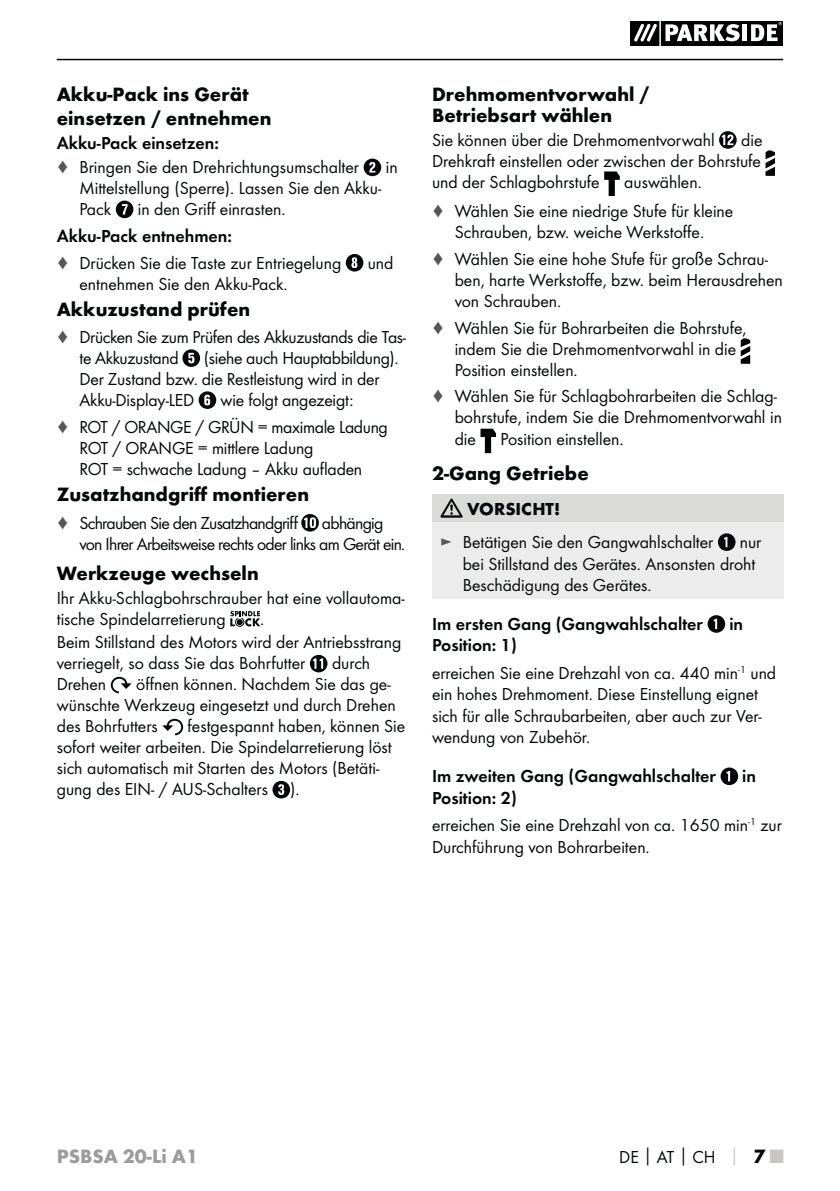
<style>
.page{position:relative;width:840px;height:1191px;background:#fff}
.page>*{position:absolute;margin:0;border:0;box-sizing:border-box;transform-origin:0 0}
.t1{font:700 20px/24px "Futura";color:#040809}
.t2{font:700 20px "Futura";color:#9c9c9c}
.t3{font:18px/21px "Futura Boo";color:#040809}
.t4{font:18px "Futura Dem";color:#040809}
.t5{font:18px/21px "Futura Boo";letter-spacing:-.02em;color:#040809}
.t6{font:18px/21.6px "Futura Boo";letter-spacing:-.04em;color:#040809}
.t7{font:700 18px "Futura";color:#040809}
.s1{color:#575757}
.s2{font-family:"Futura";font-weight:700}
.s3{font-family:"Futura";font-weight:700;color:#c7c6c5}
.s4{font-family:"Futura";font-weight:700;font-size:20px}
.s5{font-family:"Futura";font-weight:700;font-size:20px;color:#c7c6c5}
</style>
<div class="page">
<hr style="left:57px;top:59px;width:725px;height:1px;background:#040809">
<svg style="left:630px;top:21px;width:152px;height:24px"></svg>
<svg style="left:363px;top:159px;width:18px;height:17px"></svg>
<svg style="left:116px;top:201px;width:17px;height:17px"></svg>
<svg style="left:345px;top:254px;width:18px;height:17px"></svg>
<svg style="left:182px;top:349px;width:18px;height:18px"></svg>
<svg style="left:198px;top:391px;width:18px;height:18px"></svg>
<svg style="left:301px;top:514px;width:18px;height:17px"></svg>
<svg style="left:230px;top:611px;width:30px;height:15px"></svg>
<svg style="left:310px;top:655px;width:17px;height:17px"></svg>
<svg style="left:111px;top:677px;width:21px;height:16px"></svg>
<svg style="left:162px;top:718px;width:22px;height:18px"></svg>
<svg style="left:272px;top:781px;width:18px;height:17px"></svg>
<svg style="left:719px;top:131px;width:17px;height:18px"></svg>
<svg style="left:765px;top:150px;width:9px;height:26px"></svg>
<svg style="left:604px;top:171px;width:15px;height:25px"></svg>
<svg style="left:740px;top:338px;width:10px;height:26px"></svg>
<svg style="left:480px;top:429px;width:15px;height:24px"></svg>
<div style="left:432px;top:494px;width:350px;height:28px;background:#dadad9"></div>
<div style="left:432px;top:522px;width:350px;height:77px;background:#edecec"></div>
<svg style="left:440px;top:498px;width:22px;height:19px"></svg>
<svg style="left:718px;top:533px;width:17px;height:18px"></svg>
<svg style="left:707px;top:615px;width:17px;height:18px"></svg>
<svg style="left:720px;top:767px;width:17px;height:18px"></svg>
<p class="t1" style="left:57px;top:84px;width:216px">Akku-Pack ins Gerät einsetzen / entnehmen</p>
<p class="t4" style="left:57px;top:135px;width:163px">Akku-Pack einsetzen:</p>
<p class="t3" style="left:57px;top:158px;width:304px"><span class="s1">♦</span> Bringen Sie den Drehrichtungsumschalter</p>
<p class="t3" style="left:385px;top:158px;width:13px">in</p>
<p class="t3" style="left:79px;top:179px;width:303px">Mittelstellung (Sperre). Lassen Sie den Akku-<br>Pack</p>
<p class="t3" style="left:138px;top:200px;width:149px">in den Griff einrasten.</p>
<p class="t4" style="left:57px;top:228px;width:177px">Akku-Pack entnehmen:</p>
<p class="t3" style="left:57px;top:253px;width:286px"><span class="s1">♦</span> Drücken Sie die Taste zur Entriegelung</p>
<p class="t3" style="left:367px;top:253px;width:27px">und</p>
<p class="t3" style="left:79px;top:274px;width:209px">entnehmen Sie den Akku-Pack.</p>
<p class="t1" style="left:57px;top:299px;width:195px">Akkuzustand prüfen</p>
<p class="t5" style="left:79px;top:327px;width:328px;text-indent:-23px"><span class="s1">♦</span> Drücken Sie zum Prüfen des Akkuzustands die Tas&shy;te Akkuzustand</p>
<p class="t3" style="left:79px;top:348px;width:320px;text-indent:124px">(siehe auch Hauptabbildung).<br>Der Zustand bzw. die Restleistung wird in der<br>Akku-Display-LED</p>
<p class="t5" style="left:57px;top:387px;width:332px;line-height:26.6px;text-indent:164px">wie folgt angezeigt:<br><span class="s1">♦</span> ROT / ORANGE / GRÜN = maximale Ladung</p>
<p class="t3" style="left:79px;top:438px;width:284px">ROT / ORANGE = mittlere Ladung<br>ROT = schwache Ladung – Akku aufladen</p>
<p class="t1" style="left:57px;top:484px;width:254px">Zusatzhandgriff montieren</p>
<p class="t6" style="left:57px;top:513px;width:243px"><span class="s1">♦</span> Schrauben Sie den Zusatzhandgriff</p>
<p class="t6" style="left:79px;top:513px;width:327px;text-indent:242px">abhängig von Ihrer Arbeitsweise rechts oder links am Gerät ein.</p>
<p class="t1" style="left:57px;top:563px;width:203px">Werkzeuge wechseln</p>
<p class="t3" style="left:57px;top:588px;width:349px">Ihr Akku-Schlagbohrschrauber hat eine vollautoma&shy;tische Spindelarretierung</p>
<p class="t3" style="left:57px;top:607px;width:346px;line-height:23.8px;text-indent:203px">.<br>Beim Stillstand des Motors wird der Antriebsstrang</p>
<p class="t3" style="left:57px;top:654px;width:250px">verriegelt, so dass Sie das Bohrfutter</p>
<p class="t3" style="left:332px;top:654px;width:40px">durch</p>
<p class="t3" style="left:57px;top:675px;width:51px">Drehen</p>
<p class="t3" style="left:57px;top:675px;width:340px;text-indent:79px">öffnen können. Nachdem Sie das ge&shy;wünschte Werkzeug eingesetzt und durch Drehen des Bohrfutters</p>
<p class="t3" style="left:57px;top:717px;width:350px;text-indent:131px">festgespannt haben, können Sie sofort weiter arbeiten. Die Spindelarretierung löst sich automatisch mit Starten des Motors (Betäti&shy;gung des EIN- / AUS-Schalters ).</p>
<p class="t1" style="left:432px;top:85px;width:219px;line-height:21px">Drehmomentvorwahl /<br>Betriebsart wählen</p>
<p class="t3" style="left:432px;top:130px;width:284px">Sie können über die Drehmomentvorwahl</p>
<p class="t3" style="left:432px;top:130px;width:332px;text-align:justify;text-indent:309px">die Drehkraft einstellen oder zwischen der Bohrstufe und der Schlagbohrstufe</p>
<p class="t3" style="left:432px;top:168px;width:303px;line-height:29.6px;text-indent:192px">auswählen.<br><span class="s1">♦</span> Wählen Sie eine niedrige Stufe für kleine</p>
<p class="t3" style="left:432px;top:220px;width:337px;line-height:26.6px;text-indent:23px">Schrauben, bzw. weiche Werkstoffe.<br><span class="s1">♦</span> Wählen Sie eine hohe Stufe für große Schrau-</p>
<p class="t3" style="left:454px;top:270px;width:329px">ben, harte Werkstoffe, bzw. beim Herausdrehen von Schrauben.</p>
<p class="t3" style="left:454px;top:318px;width:293px;text-indent:-23px"><span class="s1">♦</span> Wählen Sie für Bohrarbeiten die Bohrstufe, indem Sie die Drehmomentvorwahl in die<br>Position einstellen.</p>
<p class="t3" style="left:454px;top:386px;width:328px;text-indent:-23px"><span class="s1">♦</span> Wählen Sie für Schlagbohrarbeiten die Schlag&shy;bohrstufe, indem Sie die Drehmomentvorwahl in die</p>
<p class="t3" style="left:500px;top:429px;width:124px">Position einstellen.</p>
<p class="t1" style="left:432px;top:463px;width:158px">2-Gang Getriebe</p>
<p class="t7" style="left:467px;top:501px;width:94px">VORSICHT!</p>
<p class="t3" style="left:440px;top:532px;width:275px"><span class="s1">►</span> Betätigen Sie den Gangwahlschalter</p>
<p class="t3" style="left:462px;top:532px;width:300px;line-height:21.6px;text-indent:277px">nur bei Stillstand des Gerätes. Ansonsten droht<br>Beschädigung des Gerätes.</p>
<p class="t4" style="left:432px;top:616px;width:272px">Im ersten Gang (Gangwahlschalter</p>
<p class="t4" style="left:729px;top:616px;width:15px">in</p>
<p class="t4" style="left:432px;top:637px;width:86px">Position: 1)</p>
<p class="t3" style="left:432px;top:663px;width:345px;line-height:21.6px">erreichen Sie eine Drehzahl von ca. 440 min<sup>-1</sup> und ein hohes Drehmoment. Diese Einstellung eignet sich für alle Schraubarbeiten, aber auch zur Ver&shy;wendung von Zubehör.</p>
<p class="t4" style="left:432px;top:768px;width:285px">Im zweiten Gang (Gangwahlschalter</p>
<p class="t4" style="left:741px;top:768px;width:15px">in</p>
<p class="t4" style="left:432px;top:789px;width:86px">Position: 2)</p>
<p class="t3" style="left:432px;top:815px;width:351px;line-height:21.6px">erreichen Sie eine Drehzahl von ca. 1650 min<sup>-1</sup> zur<br>Durchführung von Bohrarbeiten.</p>
<p class="t2" style="left:57px;top:1148px;width:143px">PSBSA 20-Li A1</p>
<p class="t3" style="left:618px;top:1147px;width:166px">DE<span class="s2">│</span>AT<span class="s2">│</span>CH <span class="s3">│</span> <span class="s4">7</span> <span class="s5">■</span></p>
</div>
